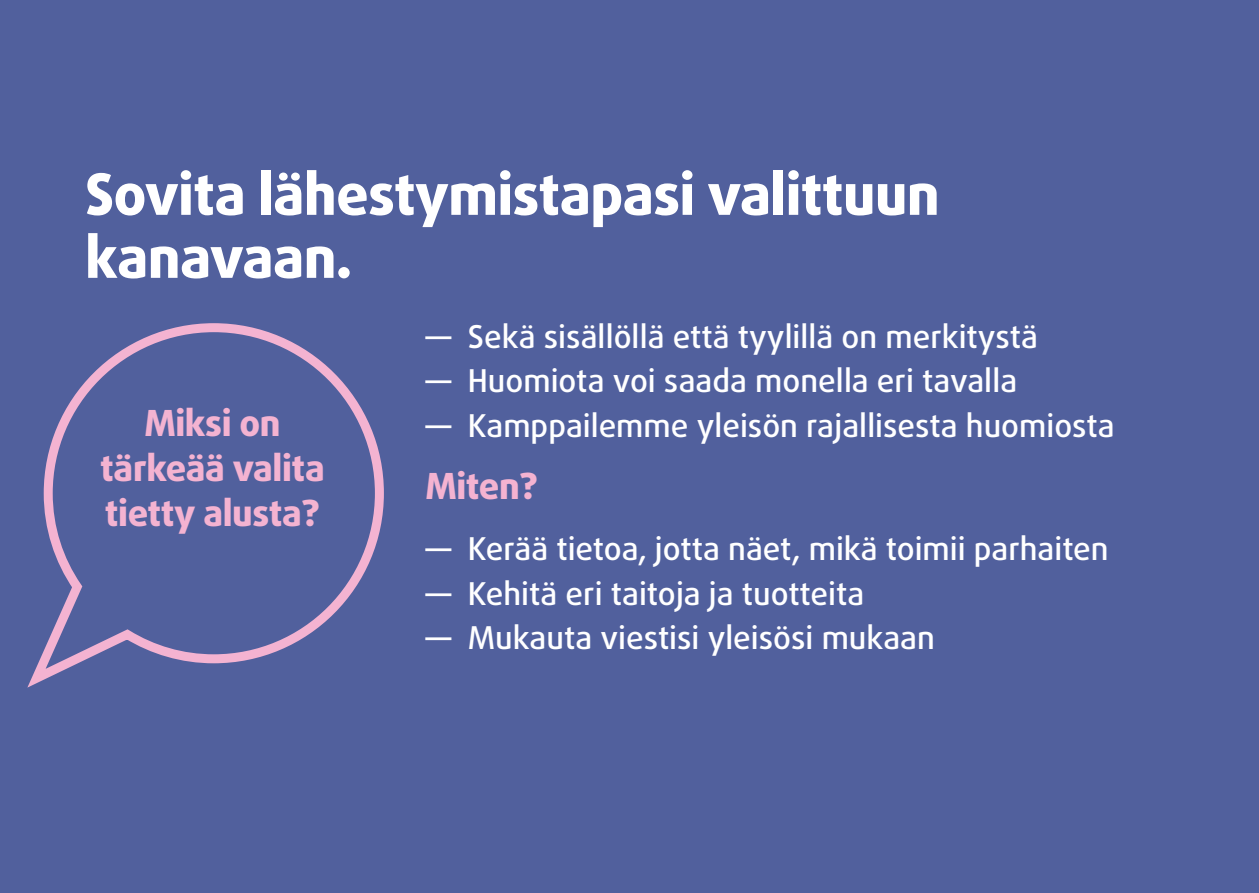
<style>
.page{position:relative;width:1259px;height:893px;background:#51609d}
.page>*{position:absolute;margin:0;border:0;box-sizing:border-box;transform-origin:0 0}
.Headline{font:800 57px/63px "Daxline Pro";letter-spacing:-.01em;color:#fff}
.Highlights_question{font:800 36px/45px "Daxline Pro";letter-spacing:-.01em;color:#f4b3d1;text-align:center}
.HOW{font:800 36px "Daxline Pro";letter-spacing:-.01em;color:#f4b3d1}
.t1{font:500 31.5px "Daxline Pro";color:#fff}
</style>
<div class="page">
<svg style="left:27px;top:323px;width:357px;height:365px"></svg>
<p class="Headline" style="left:85px;top:163px;width:856px">Sovita lähestymistapasi valittuun kanavaan.</p>
<p class="Highlights_question" style="left:100px;top:401px;width:226px">Miksi on tärkeää valita tietty alusta?</p>
<p class="t1" style="left:425px;top:316px;width:614px">― Sekä sisällöllä että tyylillä on merkitystä</p>
<p class="t1" style="left:425px;top:360px;width:593px">― Huomiota voi saada monella eri tavalla</p>
<p class="t1" style="left:425px;top:405px;width:691px">― Kamppailemme yleisön rajallisesta huomiosta</p>
<p class="HOW" style="left:425px;top:462px;width:114px">Miten?</p>
<p class="t1" style="left:425px;top:528px;width:685px">― Kerää tietoa, jotta näet, mikä toimii parhaiten</p>
<p class="t1" style="left:425px;top:573px;width:440px">― Kehitä eri taitoja ja tuotteita</p>
<p class="t1" style="left:425px;top:617px;width:511px">― Mukauta viestisi yleisösi mukaan</p>
</div>
